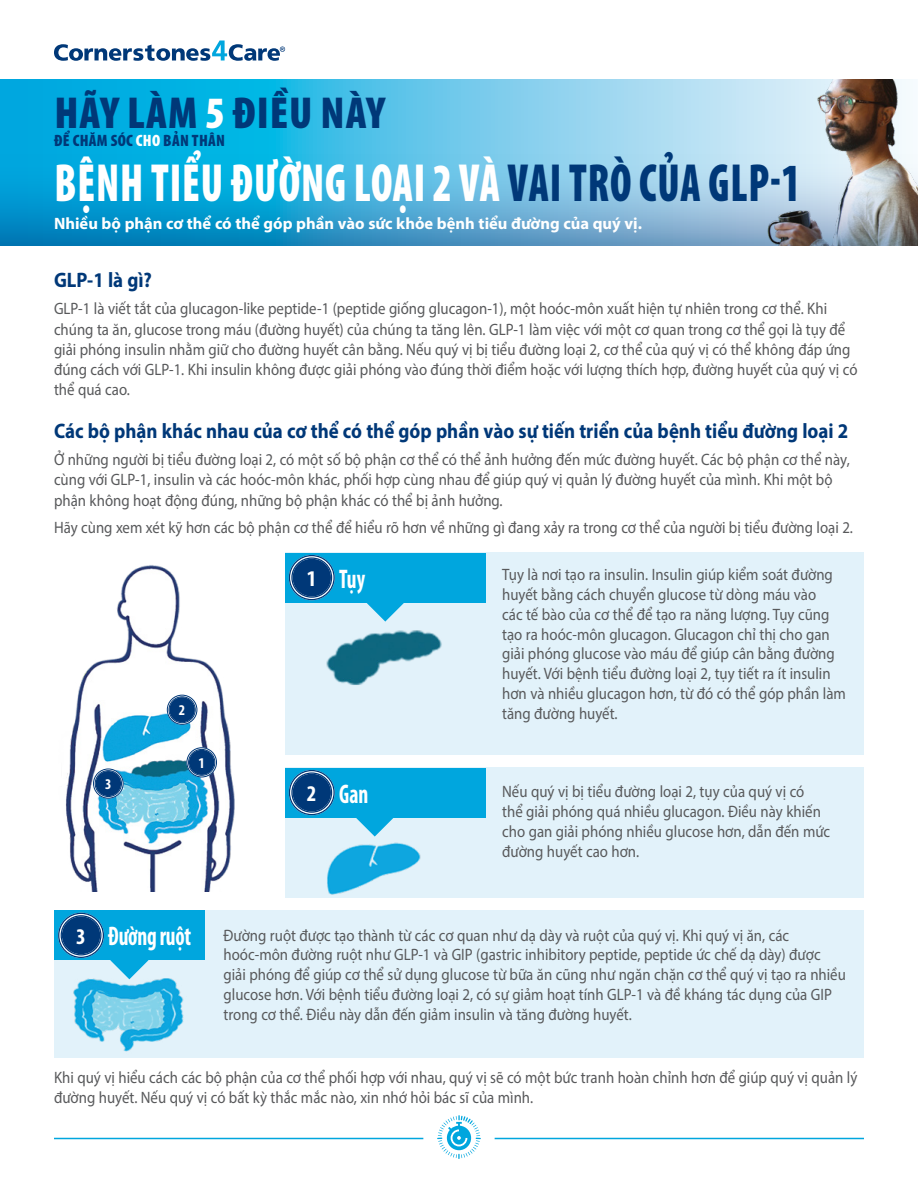
<style>
.page{position:relative;width:918px;height:1188px;background:#fff}
.page>*{position:absolute;margin:0;border:0;box-sizing:border-box;transform-origin:0 0}
.t1{font:900 condensed 54px "Myriad Pro";letter-spacing:.02em;color:#fff;scale:.8 1}
.t2{font:900 condensed 45px "Myriad Pro";letter-spacing:.02em;color:#003878}
.t3{font:700 condensed 27px "Myriad Pro";color:#fff;scale:.8 1}
.t4{font:700 condensed 22.5px "Myriad Pro";color:#fff}
.t5{font:700 21px "Myriad Pro";color:#003878;scale:.9 1}
.t6{font:16.5px/19.8px "Myriad Pro";color:#58595b;scale:.9 1}
.t7{font:700 16.5px "Myriad Pro";color:#fff}
.t8{font:900 condensed 16.5px "Myriad Pro";letter-spacing:.02em;color:#003878}
.t9{font:700 condensed 15px "Myriad Pro";color:#fff}
.s1{color:#fff}
.s2{color:#003878}
.s3{font-weight:700;font-stretch:condensed;font-size:27px;color:#fff}
</style>
<div class="page">
<svg style="left:0;top:79px;width:688px;height:74px;background:#44c0e8"></svg>
<img style="left:688px;top:79px;width:222px;height:74px">
<img style="left:0;top:153px;width:918px;height:93px">
<svg style="left:54px;top:40px;width:231px;height:21px"></svg>
<hr style="left:54px;top:1138px;width:369px;height:1px;background:#00a6de">
<hr style="left:495px;top:1138px;width:369px;height:1px;background:#00a6de">
<svg style="left:437px;top:1115px;width:44px;height:44px"></svg>
<img style="left:65px;top:565px;width:170px;height:327px">
<div style="left:94px;top:770px;width:28px;height:27px;background:#003878;border-radius:50%"></div>
<div style="left:93px;top:769px;width:31px;height:30px;border:2px solid #fff;border-radius:50%"></div>
<div style="left:93px;top:769px;width:31px;height:30px;border:1px solid #003878;border-radius:50%"></div>
<div style="left:95px;top:770px;width:27px;height:27px;border:1px solid #003878;border-radius:50%"></div>
<div style="left:168px;top:696px;width:28px;height:28px;background:#003878;border-radius:50%"></div>
<div style="left:167px;top:695px;width:30px;height:30px;border:2px solid #fff;border-radius:50%"></div>
<div style="left:167px;top:695px;width:30px;height:30px;border:1px solid #003878;border-radius:50%"></div>
<div style="left:169px;top:696px;width:27px;height:27px;border:1px solid #003878;border-radius:50%"></div>
<div style="left:188px;top:749px;width:28px;height:27px;background:#003878;border-radius:50%"></div>
<div style="left:186px;top:747px;width:31px;height:30px;border:2px solid #fff;border-radius:50%"></div>
<div style="left:186px;top:747px;width:31px;height:30px;border:1px solid #003878;border-radius:50%"></div>
<div style="left:188px;top:749px;width:27px;height:27px;border:1px solid #003878;border-radius:50%"></div>
<div style="left:285px;top:553px;width:579px;height:202px;background:#e2f2fa"></div>
<div style="left:285px;top:553px;width:200px;height:49px;background:#00a6de"></div>
<div style="left:291px;top:557px;width:42px;height:41px;background:#003878;border-radius:50%"></div>
<div style="left:289px;top:555px;width:46px;height:45px;border:4px solid #fff;border-radius:50%"></div>
<div style="left:289px;top:555px;width:46px;height:45px;border:1px solid #003878;border-radius:50%"></div>
<div style="left:291px;top:557px;width:41px;height:41px;border:1px solid #003878;border-radius:50%"></div>
<img style="left:288px;top:576px;width:198px;height:109px">
<div style="left:285px;top:768px;width:579px;height:130px;background:#e2f2fa"></div>
<svg style="left:356px;top:817px;width:38px;height:12px"></svg>
<div style="left:285px;top:768px;width:200px;height:49px;background:#00a6de"></div>
<div style="left:291px;top:772px;width:42px;height:41px;background:#003878;border-radius:50%"></div>
<div style="left:289px;top:770px;width:46px;height:45px;border:4px solid #fff;border-radius:50%"></div>
<div style="left:289px;top:770px;width:46px;height:45px;border:1px solid #003878;border-radius:50%"></div>
<div style="left:291px;top:772px;width:41px;height:41px;border:1px solid #003878;border-radius:50%"></div>
<img style="left:327px;top:829px;width:94px;height:66px">
<div style="left:54px;top:910px;width:810px;height:148px;background:#e2f2fa"></div>
<svg style="left:110px;top:960px;width:38px;height:6px"></svg>
<div style="left:54px;top:910px;width:151px;height:50px;background:#00a6de"></div>
<div style="left:60px;top:915px;width:42px;height:41px;background:#003878;border-radius:50%"></div>
<div style="left:58px;top:913px;width:46px;height:45px;border:4px solid #fff;border-radius:50%"></div>
<div style="left:58px;top:913px;width:46px;height:45px;border:1px solid #003878;border-radius:50%"></div>
<div style="left:61px;top:915px;width:40px;height:40px;border:1px solid #003878;border-radius:50%"></div>
<img style="left:73px;top:966px;width:111px;height:86px">
<h2 class="t2" style="left:54px;top:84px;width:332px">HÃY LÀM <span class="s1">5</span> ĐIỀU NÀY</h2>
<p class="t8" style="left:54px;top:130px;width:173px">ĐỂ CHĂM SÓC <span class="s1">CHO</span> BẢN THÂN</p>
<h1 class="t1" style="left:54px;top:148px;width:934px">BỆNH TIỂU ĐƯỜNG LOẠI 2 VÀ <span class="s2">VAI TRÒ CỦA GLP-1</span></h1>
<p class="t7" style="left:54px;top:212px;width:590px">Nhiều bộ phận cơ thể có thể góp phần vào sức khỏe bệnh tiểu đường của quý vị.</p>
<p class="t5" style="left:54px;top:267px;width:110px">GLP-1 là gì?</p>
<p class="t6" style="left:54px;top:299px;width:894px;line-height:20.2px">GLP-1 là viết tắt của glucagon-like peptide-1 (peptide giống glucagon-1), một hoóc-môn xuất hiện tự nhiên trong cơ thể. Khi chúng ta ăn, glucose trong máu (đường huyết) của chúng ta tăng lên. GLP-1 làm việc với một cơ quan trong cơ thể gọi là tụy để giải phóng insulin nhằm giữ cho đường huyết cân bằng. Nếu quý vị bị tiểu đường loại 2, cơ thể của quý vị có thể không đáp ứng đúng cách với GLP-1. Khi insulin không được giải phóng vào đúng thời điểm hoặc với lượng thích hợp, đường huyết của quý vị có thể quá cao.</p>
<p class="t5" style="left:54px;top:417px;width:884px">Các bộ phận khác nhau của cơ thể có thể góp phần vào sự tiến triển của bệnh tiểu đường loại 2</p>
<p class="t6" style="left:54px;top:449px;width:886px;line-height:20.2px">Ở những người bị tiểu đường loại 2, có một số bộ phận cơ thể có thể ảnh hưởng đến mức đường huyết. Các bộ phận cơ thể này, cùng với GLP-1, insulin và các hoóc-môn khác, phối hợp cùng nhau để giúp quý vị quản lý đường huyết của mình. Khi một bộ phận không hoạt động đúng, những bộ phận khác có thể bị ảnh hưởng.</p>
<p class="t6" style="left:54px;top:517px;width:889px">Hãy cùng xem xét kỹ hơn các bộ phận cơ thể để hiểu rõ hơn về những gì đang xảy ra trong cơ thể của người bị tiểu đường loại 2.</p>
<p class="t9" style="left:105px;top:775px;width:8px">3</p>
<p class="t9" style="left:179px;top:701px;width:8px">2</p>
<p class="t9" style="left:199px;top:754px;width:8px">1</p>
<h3 class="t4" style="left:307px;top:564px;width:11px">1</h3>
<h3 class="t3" style="left:339px;top:562px;width:34px">Tụy</h3>
<p class="t6" style="left:502px;top:564px;width:384px">Tụy là nơi tạo ra insulin. Insulin giúp kiểm soát đường huyết bằng cách chuyển glucose từ dòng máu vào<br>các tế bào của cơ thể để tạo ra năng lượng. Tụy cũng tạo ra hoóc-môn glucagon. Glucagon chỉ thị cho gan giải phóng glucose vào máu để giúp cân bằng đường huyết. Với bệnh tiểu đường loại 2, tụy tiết ra ít insulin hơn và nhiều glucagon hơn, từ đó có thể góp phần làm tăng đường huyết.</p>
<h3 class="t4" style="left:307px;top:779px;width:11px">2</h3>
<h3 class="t3" style="left:339px;top:777px;width:38px">Gan</h3>
<p class="t6" style="left:502px;top:781px;width:366px">Nếu quý vị bị tiểu đường loại 2, tụy của quý vị có<br>thể giải phóng quá nhiều glucagon. Điều này khiến cho gan giải phóng nhiều glucose hơn, dẫn đến mức đường huyết cao hơn.</p>
<h3 class="t4" style="left:76px;top:922px;width:11px">3</h3>
<p class="t6" style="left:224px;top:925px;width:693px;text-indent:-116px"><span class="s3">Đường ruột</span> Đường ruột được tạo thành từ các cơ quan như dạ dày và ruột của quý vị. Khi quý vị ăn, các hoóc-môn đường ruột như GLP-1 và GIP (gastric inhibitory peptide, peptide ức chế dạ dày) được giải phóng để giúp cơ thể sử dụng glucose từ bữa ăn cũng như ngăn chặn cơ thể quý vị tạo ra nhiều glucose hơn. Với bệnh tiểu đường loại 2, có sự giảm hoạt tính GLP-1 và đề kháng tác dụng của GIP trong cơ thể. Điều này dẫn đến giảm insulin và tăng đường huyết.</p>
<p class="t6" style="left:54px;top:1067px;width:894px;line-height:20.2px">Khi quý vị hiểu cách các bộ phận của cơ thể phối hợp với nhau, quý vị sẽ có một bức tranh hoàn chỉnh hơn để giúp quý vị quản lý đường huyết. Nếu quý vị có bất kỳ thắc mắc nào, xin nhớ hỏi bác sĩ của mình.</p>
</div>
